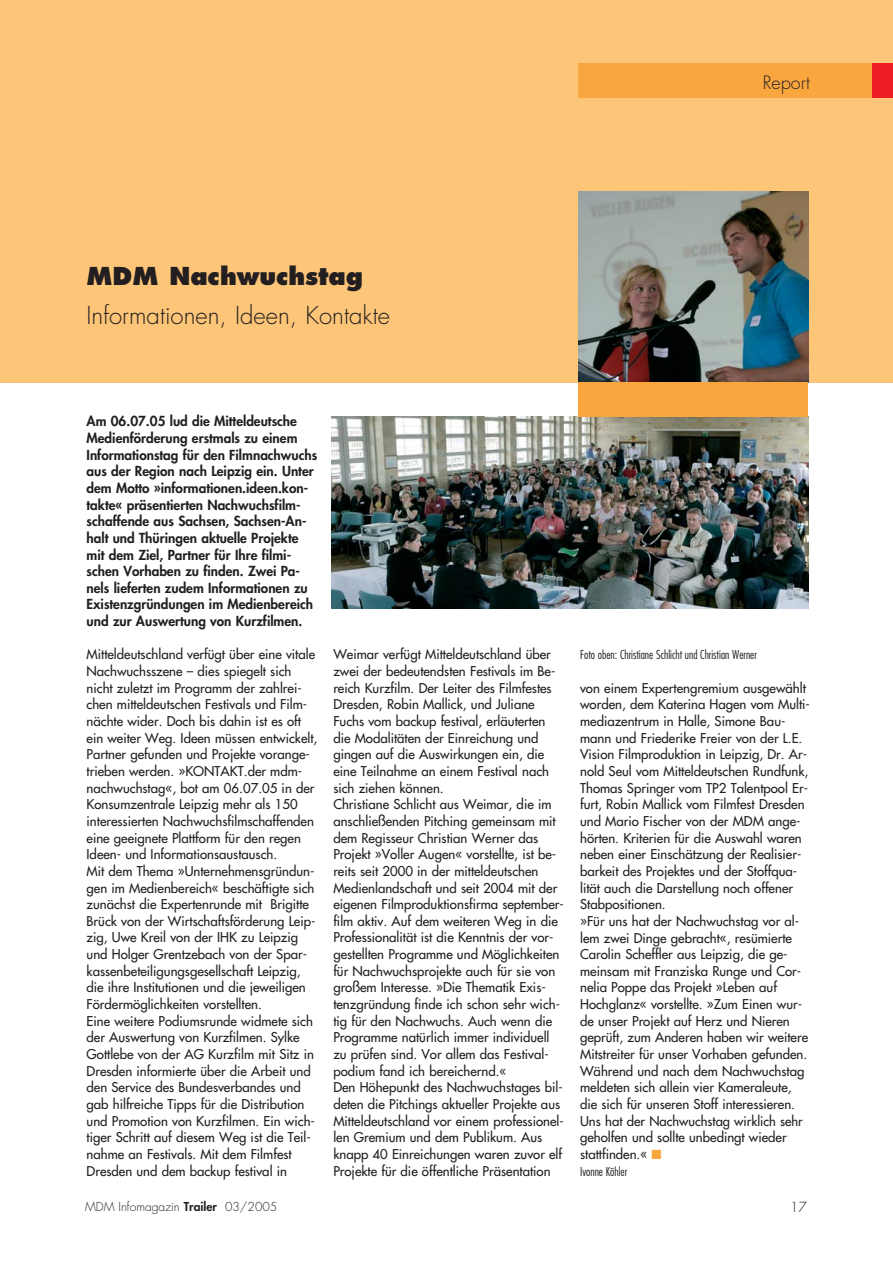
<style>
.page{position:relative;width:893px;height:1263px;background:#fff}
.page>*{position:absolute;margin:0;border:0;box-sizing:border-box;transform-origin:0 0}
.t1{font:300 24px "Futura";color:#231f20}
.t2{font:800 24px "Futura";color:#231f20}
.t3{font:300 18px "Futura";color:#231f20}
.t4{font:800 13.5px/16.6px "Futura";color:#231f20}
.t5{font:300 13.5px "Futura";color:#231f20}
.t6{font:13.2px/16.6px "Futura";color:#231f20}
.t7{font:300 condensed 12px "Futura";color:#231f20}
.t8{font:300 12px "Futura";color:#231f20}
.s1{color:#faa63f}
.s2{font-weight:800}
</style>
<div class="page">
<div style="left:0;top:0;width:892px;height:383px;background:#fdc578"></div>
<div style="left:578px;top:64px;width:314px;height:34px;background:#faa63f"></div>
<div style="left:872px;top:64px;width:20px;height:34px;background:#ed1c24"></div>
<img style="left:332px;top:417px;width:476px;height:191px">
<img style="left:578px;top:191px;width:230px;height:192px">
<div style="left:578px;top:383px;width:230px;height:34px;background:#faa63f"></div>
<h2 class="t3" style="left:762px;top:74px;width:48px">Report</h2>
<h1 class="t2" style="left:87px;top:265px;width:278px">MDM Nachwuchstag</h1>
<h1 class="t1" style="left:87px;top:304px;width:305px">Informationen, Ideen, Kontakte</h1>
<p class="t4" style="left:87px;top:414px;width:232px">Am 06.07.05 lud die Mitteldeutsche Medienförderung erstmals zu einem Informationstag für den Filmnachwuchs aus der Region nach Leipzig ein. Unter dem Motto »informationen.ideen.kon&shy;takte« präsentierten Nachwuchsfilm&shy;schaffende aus Sachsen, Sachsen-An&shy;halt und Thüringen aktuelle Projekte mit dem Ziel, Partner für Ihre filmi&shy;schen Vorhaben zu finden. Zwei Pa&shy;nels lieferten zudem Informationen zu Existenzgründungen im Medienbereich und zur Auswertung von Kurzfilmen.</p>
<p class="t6" style="left:87px;top:647px;width:232px">Mitteldeutschland verfügt über eine vitale Nachwuchsszene – dies spiegelt sich nicht zuletzt im Programm der zahlrei&shy;chen mitteldeutschen Festivals und Film&shy;nächte wider. Doch bis dahin ist es oft ein weiter Weg. Ideen müssen entwickelt, Partner gefunden und Projekte vorange&shy;trieben werden. »KONTAKT.der mdm&shy;nachwuchstag«, bot am 06.07.05 in der Konsumzentrale Leipzig mehr als 150 interessierten Nachwuchsfilmschaffenden eine geeignete Plattform für den regen Ideen- und Informationsaustausch.<br>Mit dem Thema »Unternehmensgründun&shy;gen im Medienbereich« beschäftigte sich zunächst die Expertenrunde mit Brigitte Brück von der Wirtschaftsförderung Leip&shy;zig, Uwe Kreil von der IHK zu Leipzig und Holger Grentzebach von der Spar&shy;kassenbeteiligungsgesellschaft Leipzig, die ihre Institutionen und die jeweiligen Fördermöglichkeiten vorstellten.<br>Eine weitere Podiumsrunde widmete sich der Auswertung von Kurzfilmen. Sylke Gottlebe von der AG Kurzfilm mit Sitz in Dresden informierte über die Arbeit und den Service des Bundesverbandes und gab hilfreiche Tipps für die Distribution und Promotion von Kurzfilmen. Ein wich&shy;tiger Schritt auf diesem Weg ist die Teil&shy;nahme an Festivals. Mit dem Filmfest Dresden und dem backup festival in</p>
<p class="t6" style="left:333px;top:647px;width:232px">Weimar verfügt Mitteldeutschland über zwei der bedeutendsten Festivals im Be&shy;reich Kurzfilm. Der Leiter des Filmfestes Dresden, Robin Mallick, und Juliane Fuchs vom backup festival, erläuterten die Modalitäten der Einreichung und gingen auf die Auswirkungen ein, die eine Teilnahme an einem Festival nach sich ziehen können.<br>Christiane Schlicht aus Weimar, die im anschließenden Pitching gemeinsam mit dem Regisseur Christian Werner das Projekt »Voller Augen« vorstellte, ist be&shy;reits seit 2000 in der mitteldeutschen Medienlandschaft und seit 2004 mit der eigenen Filmproduktionsfirma september&shy;film aktiv. Auf dem weiteren Weg in die Professionalität ist die Kenntnis der vor&shy;gestellten Programme und Möglichkeiten für Nachwuchsprojekte auch für sie von großem Interesse. »Die Thematik Exis&shy;tenzgründung finde ich schon sehr wich&shy;tig für den Nachwuchs. Auch wenn die Programme natürlich immer individuell zu prüfen sind. Vor allem das Festival&shy;podium fand ich bereichernd.«<br>Den Höhepunkt des Nachwuchstages bil&shy;deten die Pitchings aktueller Projekte aus Mitteldeutschland vor einem professionel&shy;len Gremium und dem Publikum. Aus knapp 40 Einreichungen waren zuvor elf Projekte für die öffentliche Präsentation</p>
<p class="t7" style="left:580px;top:650px;width:178px">Foto oben: Christiane Schlicht und Christian Werner</p>
<p class="t6" style="left:580px;top:680px;width:231px">von einem Expertengremium ausgewählt worden, dem Katerina Hagen vom Multi&shy;mediazentrum in Halle, Simone Bau&shy;mann und Friederike Freier von der L.E.<br>Vision Filmproduktion in Leipzig, Dr. Ar&shy;nold Seul vom Mitteldeutschen Rundfunk, Thomas Springer vom TP2 Talentpool Er&shy;furt, Robin Mallick vom Filmfest Dresden und Mario Fischer von der MDM ange&shy;hörten. Kriterien für die Auswahl waren neben einer Einschätzung der Realisier&shy;barkeit des Projektes und der Stoffqua&shy;lität auch die Darstellung noch offener Stabpositionen.<br>»Für uns hat der Nachwuchstag vor al&shy;lem zwei Dinge gebracht«, resümierte Carolin Scheffler aus Leipzig, die ge&shy;meinsam mit Franziska Runge und Cor&shy;nelia Poppe das Projekt »Leben auf Hochglanz« vorstellte. »Zum Einen wur&shy;de unser Projekt auf Herz und Nieren geprüft, zum Anderen haben wir weitere Mitstreiter für unser Vorhaben gefunden.<br>Während und nach dem Nachwuchstag meldeten sich allein vier Kameraleute, die sich für unseren Stoff interessieren.<br>Uns hat der Nachwuchstag wirklich sehr geholfen und sollte unbedingt wieder stattfinden.« <span class="s1">■</span></p>
<p class="t7" style="left:580px;top:1166px;width:49px">Ivonne Köhler</p>
<p class="t8" style="left:85px;top:1201px;width:194px">MDM Infomagazin <span class="s2">Trailer</span> 03/2005</p>
<p class="t5" style="left:790px;top:1201px;width:18px">17</p>
</div>
